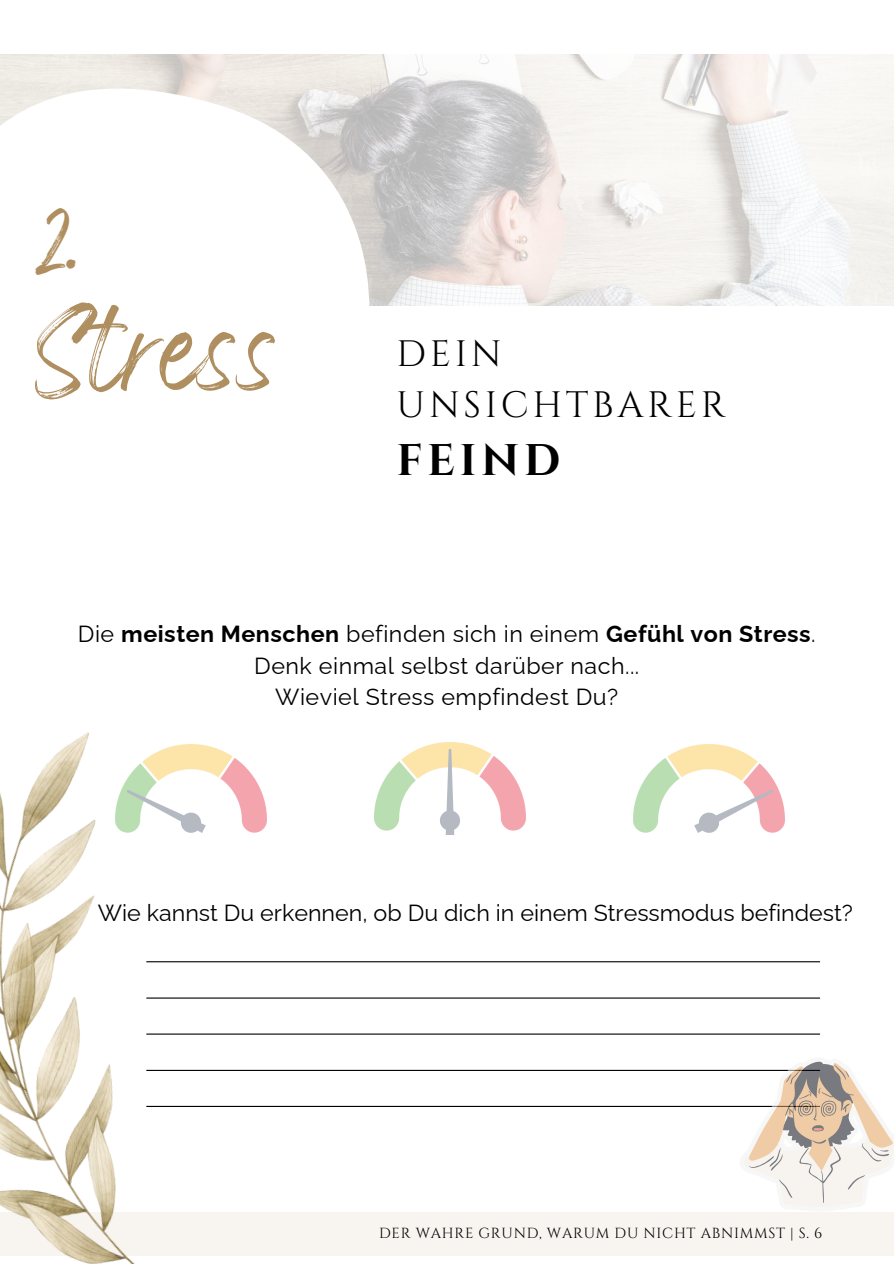
<style>
.page{position:relative;width:894px;height:1264px;background:#fff}
.page>*{position:absolute;margin:0;border:0;box-sizing:border-box;transform-origin:0 0}
.t1{font:66px "Wonderful Branding";color:#af8f60}
.t2{font:48px "Wonderful Branding";color:#af8f60}
.t3{font:700 44.25px "Cinzel";letter-spacing:.1em;color:#000}
.t4{font:36.75px/50.7px "Cinzel";letter-spacing:.1em;color:#000}
.t5{font:23.25px/31.5px "Raleway";letter-spacing:.01em;color:#000;text-align:center}
.t6{font:14.55px "Cinzel";letter-spacing:.05em;color:#000}
.s1{font-weight:700}
</style>
<div class="page">
<img style="left:601px;top:54px;width:292px;height:251px">
<svg style="left:0;top:54px;width:601px;height:252px"></svg>
<div style="left:0;top:1211px;width:893px;height:44px;background:#f8f5f1"></div>
<img style="left:0;top:732px;width:243px;height:375px">
<img style="left:0;top:911px;width:220px;height:352px">
<img style="left:115px;top:744px;width:151px;height:88px">
<img style="left:374px;top:742px;width:151px;height:92px">
<img style="left:633px;top:744px;width:150px;height:88px">
<hr style="left:146px;top:961px;width:673px;height:1px;background:#000">
<hr style="left:146px;top:997px;width:673px;height:1px;background:#000">
<hr style="left:146px;top:1033px;width:673px;height:1px;background:#000">
<hr style="left:146px;top:1069px;width:673px;height:1px;background:#000">
<hr style="left:146px;top:1105px;width:673px;height:1px;background:#000">
<svg style="left:738px;top:1061px;width:155px;height:146px"></svg>
<h2 class="t2" style="left:35px;top:231px;width:50px">2.</h2>
<h2 class="t1" style="left:35px;top:335px;width:256px">STRESS</h2>
<h1 class="t4" style="left:396px;top:329px;width:330px">DEIN<br>UNSICHTBARER</h1>
<h1 class="t3" style="left:396px;top:432px;width:165px">FEIND</h1>
<h3 class="t5" style="left:78px;top:618px;width:739px">Die <span class="s1">meisten Menschen</span> befinden sich in einem <span class="s1">Gefühl von Stress</span>.<br>Denk einmal selbst darüber nach...<br>Wieviel Stress empfindest Du?</h3>
<p class="t5" style="left:98px;top:896px;width:756px">Wie kannst Du erkennen, ob Du dich in einem Stressmodus befindest?</p>
<p class="t6" style="left:379px;top:1223px;width:444px">DER WAHRE GRUND, WARUM DU NICHT ABNIMMST | S. 6</p>
</div>
